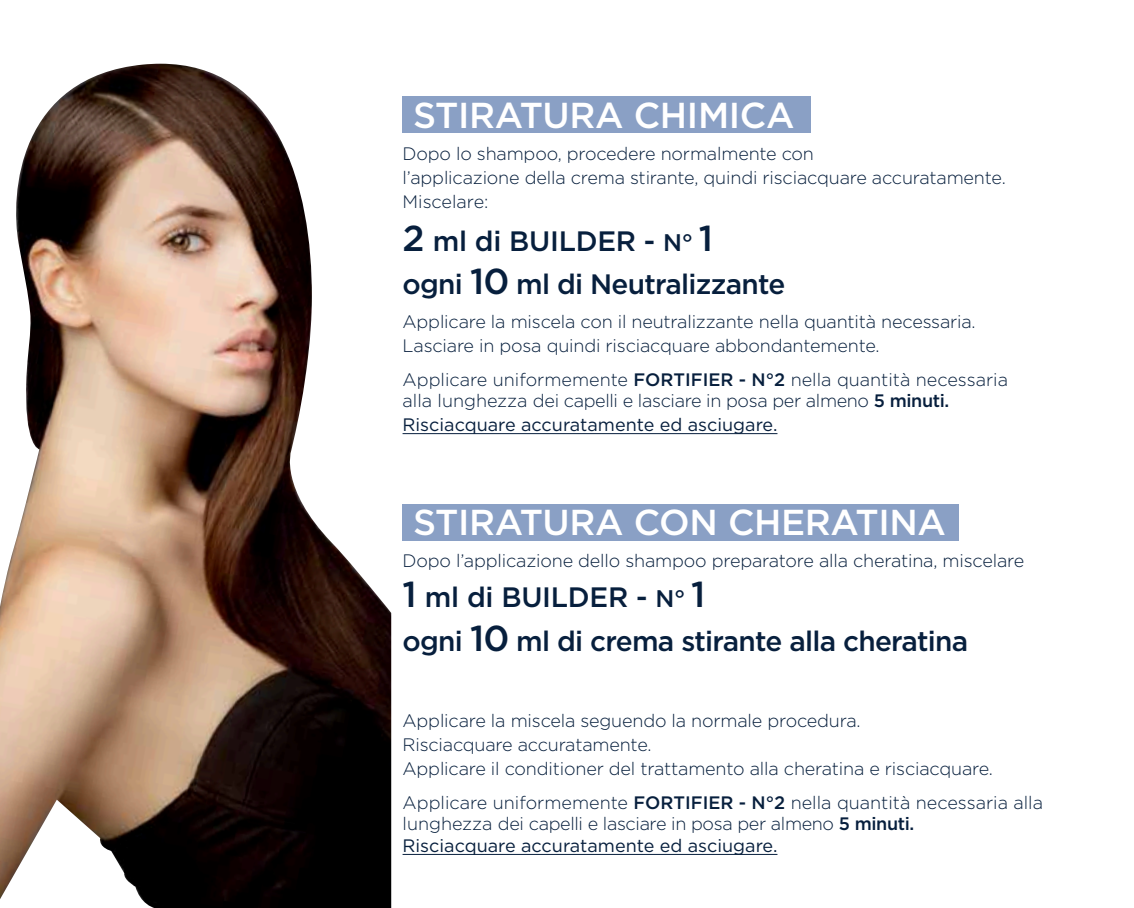
<style>
.page{position:relative;width:1134px;height:908px;background:#fff}
.page>*{position:absolute;margin:0;border:0;box-sizing:border-box;transform-origin:0 0}
.t1{font:500 36px "Gotham HTF";letter-spacing:-.01em;color:#fff}
.t2{font:500 28px/43.2px "Gotham HTF";letter-spacing:-.025em;color:#071f3d}
.t3{font:300 18px/24px "Gotham HTF";letter-spacing:-.01em;color:#071f3d}
.t4{font:18px "Gotham HTF";color:#071f3d}
.s1{font-size:36px}
.s2{font-size:24px}
.s3{font-weight:500}
.s4{font-weight:400}
</style>
<div class="page">
<div style="left:403px;top:96px;width:408px;height:37px;background:#8aa0c5"></div>
<div style="left:403px;top:503px;width:556px;height:37px;background:#8aa0c5"></div>
<hr style="left:403px;top:433px;width:374px;height:1px;background:#071f3d">
<img style="left:0;top:64px;width:391px;height:843px">
<hr style="left:403px;top:853px;width:374px;height:1px;background:#071f3d">
<h1 class="t1" style="left:413px;top:94px;width:383px">STIRATURA CHIMICA</h1>
<p class="t3" style="left:403px;top:141px;width:605px">Dopo lo shampoo, procedere normalmente con<br>l’applicazione della crema stirante, quindi risciacquare accuratamente.<br>Miscelare:</p>
<h2 class="t2" style="left:403px;top:219px;width:384px"><span class="s1">2</span> ml di BUILDER - <span class="s2">N°</span> <span class="s1">1<br></span>ogni <span class="s1">10</span> ml di Neutralizzante</h2>
<p class="t3" style="left:403px;top:309px;width:575px">Applicare la miscela con il neutralizzante nella quantità necessaria.<br>Lasciare in posa quindi risciacquare abbondantemente.</p>
<p class="t3" style="left:403px;top:368px;width:607px;line-height:21.6px">Applicare uniformemente <span class="s3">FORTIFIER - N°2</span> nella quantità necessaria alla lunghezza dei capelli e lasciare in posa per almeno <span class="s3">5 minuti.</span></p>
<p class="t4" style="left:403px;top:414px;width:376px">Risciacquare accuratamente ed asciugare.</p>
<h1 class="t1" style="left:413px;top:501px;width:534px">STIRATURA CON CHERATINA</h1>
<p class="t3" style="left:403px;top:548px;width:623px">Dopo l’applicazione dello shampoo preparatore alla cheratina, miscelare</p>
<h2 class="t2" style="left:403px;top:575px;width:567px"><span class="s1">1</span> ml di BUILDER - <span class="s2">N°</span> <span class="s1">1<br></span>ogni <span class="s1">10</span> ml di crema stirante alla cheratina</h2>
<p class="t3" style="left:403px;top:708px;width:592px">Applicare la miscela seguendo la normale procedura.<br>Risciacquare accuratamente.<br>Applicare il conditioner del trattamento alla cheratina e risciacquare.</p>
<p class="t3" style="left:403px;top:791px;width:642px;line-height:21.6px">Applicare uniformemente <span class="s3">FORTIFIER - N°2</span> nella quantità necessaria alla lunghezza dei capelli e lasciare in posa per almeno <span class="s3">5 minuti.<br></span><span class="s4">Risciacquare accuratamente ed asciugare.</span></p>
</div>
